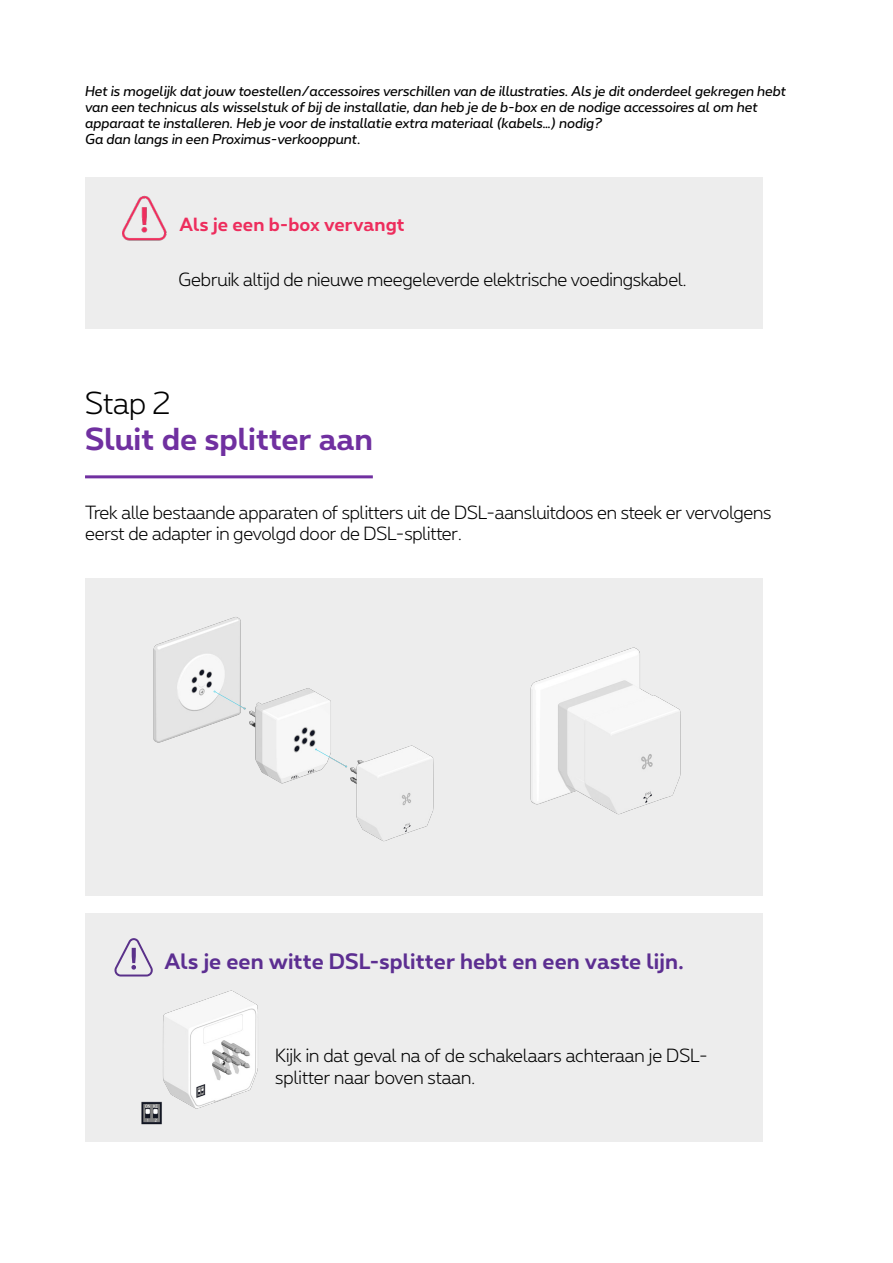
<style>
.page{position:relative;width:893px;height:1263px;background:#fff}
.page>*{position:absolute;margin:0;border:0;box-sizing:border-box;transform-origin:0 0}
.t1{font:700 30px "Proximus";color:#7030a0}
.t2{font:300 30px "Proximus";color:#000}
.t3{font:700 21px "Proximus";letter-spacing:.005em;color:#5c2e91}
.t4{font:300 18px/21.6px "Proximus";letter-spacing:-.01em;color:#000}
.t5{font:700 18px "Proximus";letter-spacing:.005em;color:#ed2d5d}
.t6{font:italic 13.5px/16.2px "Proximus";color:#000}
</style>
<div class="page">
<hr style="left:85px;top:475px;width:288px;height:3px;background:#7030a0">
<div style="left:85px;top:178px;width:677px;height:151px;background:#ededed"></div>
<img style="left:123px;top:196px;width:44px;height:45px">
<div style="left:85px;top:579px;width:677px;height:317px;background:#ededed"></div>
<img style="left:530px;top:647px;width:151px;height:168px">
<img style="left:153px;top:617px;width:281px;height:225px">
<div style="left:85px;top:913px;width:677px;height:228px;background:#ededed"></div>
<svg style="left:114px;top:938px;width:39px;height:38px"></svg>
<img style="left:141px;top:990px;width:117px;height:135px">
<p class="t6" style="left:85px;top:82px;width:702px">Het is mogelijk dat jouw toestellen/accessoires verschillen van de illustraties. Als je dit onderdeel gekregen hebt van een technicus als wisselstuk of bij de installatie, dan heb je de b-box en de nodige accessoires al om het apparaat te installeren. Heb je voor de installatie extra materiaal (kabels…) nodig?<br>Ga dan langs in een Proximus-verkooppunt.</p>
<h3 class="t5" style="left:180px;top:211px;width:227px">Als je een b-box vervangt</h3>
<h3 class="t4" style="left:179px;top:268px;width:509px">Gebruik altijd de nieuwe meegeleverde elektrische voedingskabel.</h3>
<h1 class="t2" style="left:85px;top:383px;width:87px">Stap 2</h1>
<h1 class="t1" style="left:85px;top:417px;width:289px">Sluit de splitter aan</h1>
<h3 class="t4" style="left:85px;top:500px;width:688px">Trek alle bestaande apparaten of splitters uit de DSL-aansluitdoos en steek er vervolgens eerst de adapter in gevolgd door de DSL-splitter.</h3>
<h2 class="t3" style="left:165px;top:945px;width:521px">Als je een witte DSL-splitter hebt en een vaste lijn.</h2>
<h3 class="t4" style="left:275px;top:1044px;width:434px">Kijk in dat geval na of de schakelaars achteraan je DSL&shy;splitter naar boven staan.</h3>
</div>
